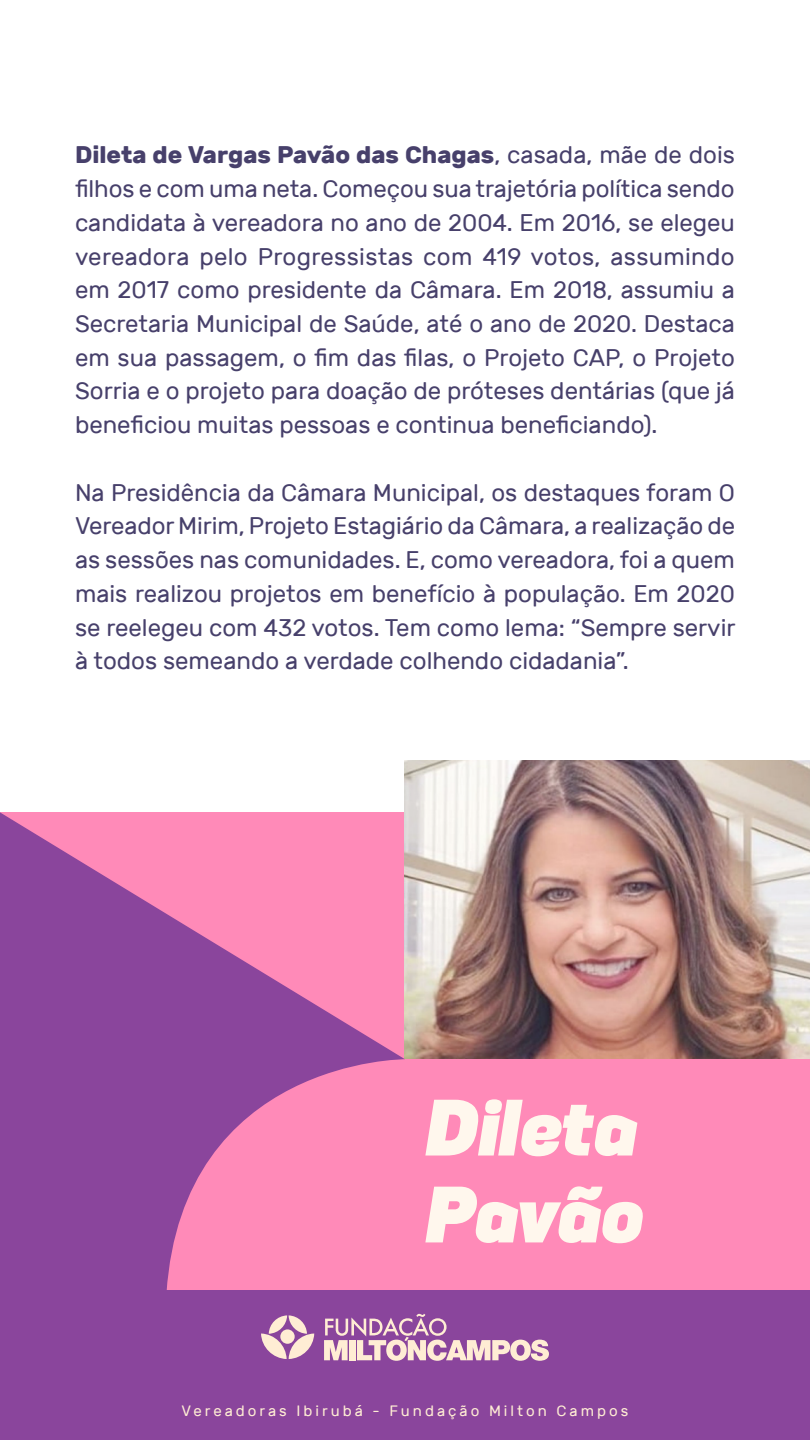
<style>
.page{position:relative;width:810px;height:1440px;background:#fff}
.page>*{position:absolute;margin:0;border:0;box-sizing:border-box;transform-origin:0 0}
.t1{font:italic 800 75px/86.9px "Konsens";color:#fff7ed}
.t2{font:24px/33.8px "Rubik";color:#47406b;text-align:justify}
.t3{font:15px "Rubik";letter-spacing:.2em;color:#ffedd4}
.s1{font-weight:700}
</style>
<div class="page">
<img style="left:405px;top:760px;width:404px;height:299px">
<svg style="left:0;top:805px;width:405px;height:486px;background:#c268aa"></svg>
<div style="left:405px;top:1059px;width:405px;height:234px;background:#ff8ab8"></div>
<div style="left:0;top:1291px;width:810px;height:149px;background:#8a459c"></div>
<svg style="left:261px;top:1315px;width:53px;height:44px"></svg>
<svg style="left:324px;top:1314px;width:225px;height:47px"></svg>
<p class="t2" style="left:75px;top:139px;width:662px"><span class="s1">Dileta de Vargas Pavão das Chagas</span>, casada, mãe de dois filhos e com uma neta. Começou sua trajetória política sendo candidata à vereadora no ano de 2004. Em 2016, se elegeu vereadora pelo Progressistas com 419 votos, assumindo em 2017 como presidente da Câmara. Em 2018, assumiu a Secretaria Municipal de Saúde, até o ano de 2020. Destaca em sua passagem, o fim das filas, o Projeto CAP, o Projeto Sorria e o projeto para doação de próteses dentárias (que já beneficiou muitas pessoas e continua beneficiando).</p>
<p class="t2" style="left:75px;top:476px;width:662px">Na Presidência da Câmara Municipal, os destaques foram O Vereador Mirim, Projeto Estagiário da Câmara, a realização de as sessões nas comunidades. E, como vereadora, foi a quem mais realizou projetos em benefício à população. Em 2020 se reelegeu com 432 votos. Tem como lema: “Sempre servir à todos semeando a verdade colhendo cidadania”.</p>
<h1 class="t1" style="left:425px;top:1081px;width:219px">Dileta<br>Pavão</h1>
<p class="t3" style="left:182px;top:1402px;width:448px">Vereadoras Ibirubá - Fundação Milton Campos</p>
</div>
